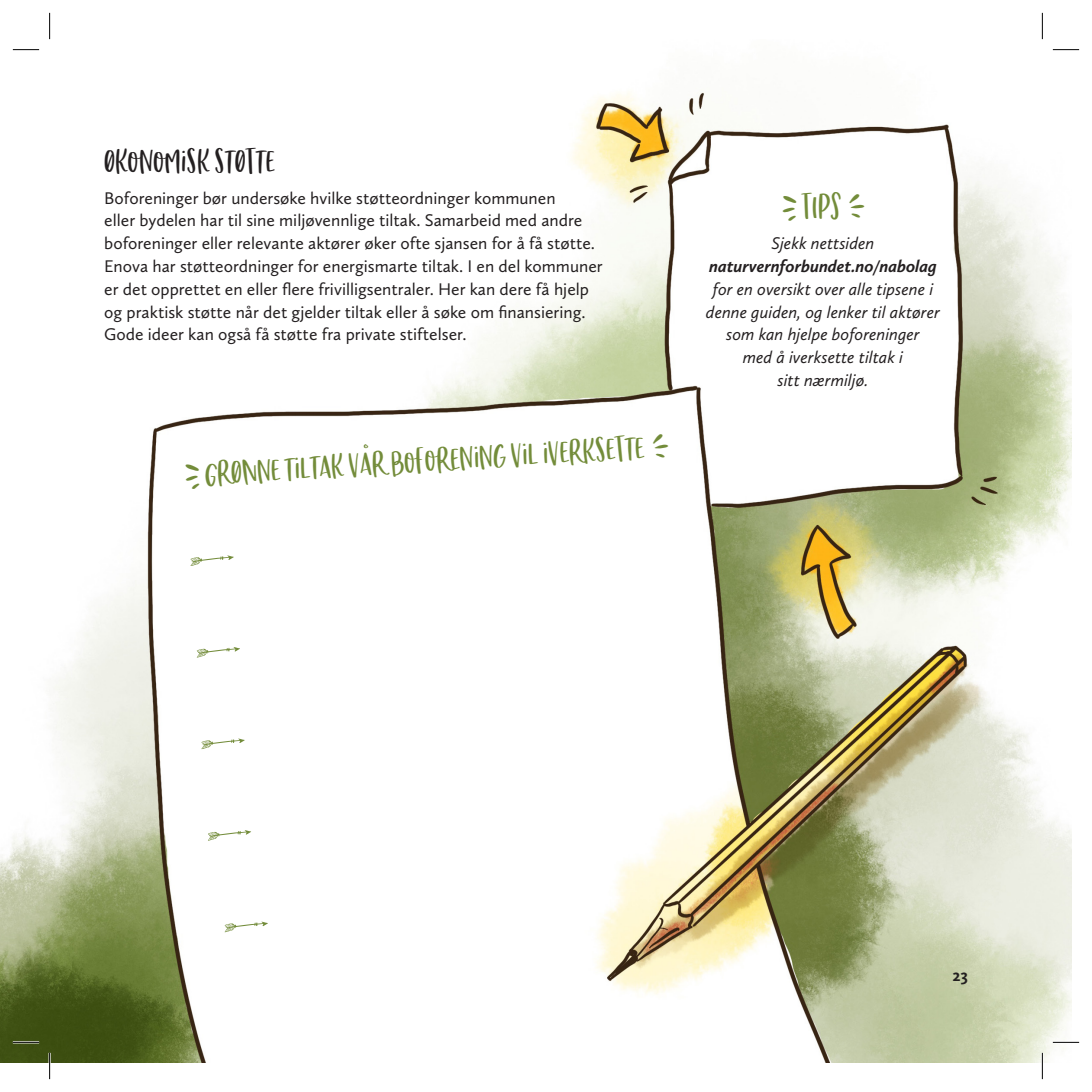
<style>
.page{position:relative;width:1092px;height:1092px;background:#fff}
.page>*{position:absolute;margin:0;border:0;box-sizing:border-box;transform-origin:0 0}
.t1{font:52.5px/91.9px "Chinup Buttercup Elements";color:#738c3a}
.t2{font:42px "Chinup Buttercup Cutecaps";color:#738c3a}
.t3{font:42px "Chinup Buttercup Cutecaps";color:#231f20}
.t4{font:17.5px/22.8px "Calluna Sans";color:#231f20}
.t5{font:italic 17.5px/22.8px "Calluna Sans";color:#231f20;text-align:center}
.t6{font:italic 700 17.5px "Calluna Sans";color:#231f20}
.t7{font:700 17.5px "Calluna Sans";color:#231f20}
.s1{font-family:"Chinup Buttercup Elements"}
</style>
<div class="page">
<img style="left:0;top:49px;width:1071px;height:1012px">
<hr style="left:13px;top:49px;width:26px;height:2px;background:#fff">
<hr style="left:1052px;top:49px;width:26px;height:2px;background:#fff">
<hr style="left:13px;top:1041px;width:26px;height:2px;background:#fff">
<hr style="left:1052px;top:1041px;width:26px;height:2px;background:#fff">
<hr style="left:49px;top:1052px;width:2px;height:26px;background:#fff">
<hr style="left:1041px;top:1052px;width:2px;height:26px;background:#fff">
<svg style="left:13px;top:49px;width:26px;height:1px"></svg>
<svg style="left:1052px;top:49px;width:26px;height:1px"></svg>
<svg style="left:13px;top:1041px;width:26px;height:1px"></svg>
<svg style="left:1052px;top:1041px;width:26px;height:1px"></svg>
<svg style="left:49px;top:13px;width:1px;height:26px"></svg>
<svg style="left:49px;top:1052px;width:1px;height:26px"></svg>
<svg style="left:1041px;top:13px;width:1px;height:26px"></svg>
<svg style="left:1041px;top:1052px;width:1px;height:26px"></svg>
<h2 class="t3" style="left:104px;top:139px;width:172px">ØKONOMISK STØTTE</h2>
<p class="t4" style="left:104px;top:186px;width:500px">Boforeninger bør undersøke hvilke støtteordninger kommunen<br>eller bydelen har til sine miljøvennlige tiltak. Samarbeid med andre boforeninger eller relevante aktører øker ofte sjansen for å få støtte.<br>Enova har støtteordninger for energismarte tiltak. I en del kommuner er det opprettet en eller flere frivilligsentraler. Her kan dere få hjelp og praktisk støtte når det gjelder tiltak eller å søke om finansiering.<br>Gode ideer kan også få støtte fra private stiftelser.</p>
<h2 class="t2" style="left:178px;top:455px;width:496px;rotate:-4deg"><span class="s1">n</span> GRØNN E TILTAK VÅR BOFORENING VIL IVERKSETT E<span class="s1">o</span></h2>
<h1 class="t1" style="left:183px;top:516px;width:62px;rotate:-4deg">b b b b b</h1>
<h2 class="t2" style="left:776px;top:184px;width:94px"><span class="s1">n</span> TIPS<span class="s1">o</span></h2>
<p class="t5" style="left:771px;top:232px;width:104px">Sjekk nettsiden</p>
<p class="t6" style="left:709px;top:255px;width:229px">naturvernforbundet.no/nabolag</p>
<p class="t5" style="left:706px;top:277px;width:235px">for en oversikt over alle tipsene i denne guiden, og lenker til aktører som kan hjelpe boforeninger<br>med å iverksette tiltak i<br>sitt nærmiljø.</p>
<p class="t7" style="left:952px;top:964px;width:17px">23</p>
</div>
